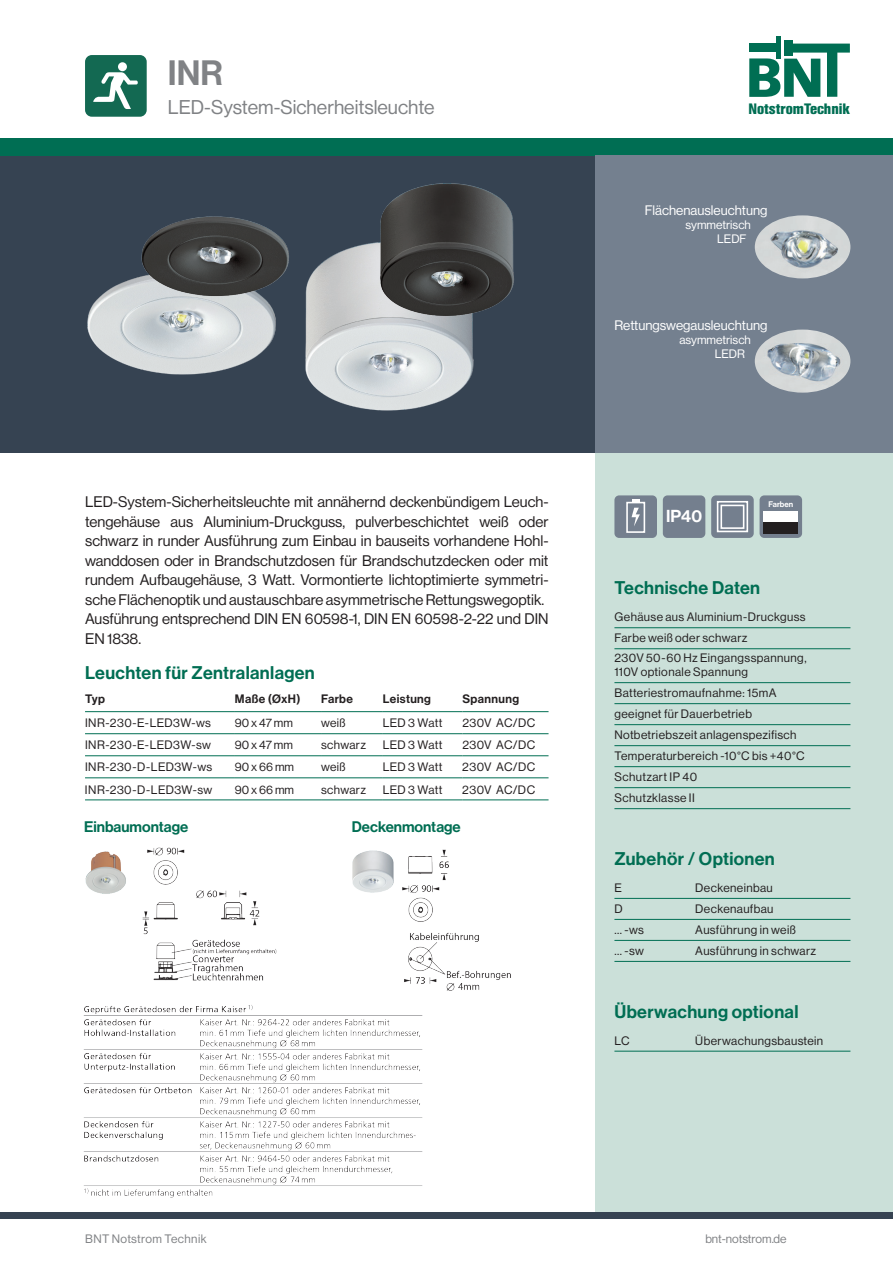
<style>
.page{position:relative;width:893px;height:1263px;background:#fff}
.page>*{position:absolute;margin:0;border:0;box-sizing:border-box;transform-origin:0 0}
.t1{font:34.5px "N Haas Grotesk DS Std 65 Md";color:#808285}
.t2{font:19.5px "N Haas Grotesk DS Std 55 Rg";color:#808285}
.t3{font:18px "N Haas Grotesk DS Std 65 Md";letter-spacing:.02em;color:#006e53}
.t4{font:16.95px "N Haas Grotesk DS Std 65 Md";color:#fff}
.t5{font:15px/19.5px "N Haas Grotesk DS Std 55 Rg";color:#231f20}
.t6{font:15px "N Haas Grotesk DS Std 65 Md";color:#006e53}
.t7{font:700 15px "Helvetica Con BQ";color:#006e53}
.t8{font:13.5px "N Haas Grotesk DS Std 55 Rg";color:#fff}
.t9{font:12px/21px "N Haas Grotesk DS Std 55 Rg";letter-spacing:.035em;color:#231f20}
.t10{font:12px "N Haas Grotesk DS Std 55 Rg";letter-spacing:.015em;color:#808285}
.t11{font:12px "N Haas Grotesk DS Std 65 Md";letter-spacing:.035em;color:#231f20}
.t12{font:12px/14.4px "N Haas Grotesk DS Std 55 Rg";color:#fff}
.t13{font:7.95px "N Haas Grotesk DS Std 65 Md";color:#fff}
</style>
<div class="page">
<div style="left:0;top:155px;width:595px;height:298px;background:#364352"></div>
<div style="left:0;top:138px;width:893px;height:17px;background:#006e53"></div>
<div style="left:595px;top:453px;width:298px;height:762px;background:#cbe0d9"></div>
<svg style="left:749px;top:44px;width:101px;height:53px"></svg>
<div style="left:784px;top:40px;width:9px;height:16px;background:#006e53"></div>
<div style="left:749px;top:43px;width:31px;height:9px;background:#006e53"></div>
<hr style="left:776px;top:36px;width:4px;height:23px;background:#006e53">
<div style="left:0;top:1212px;width:893px;height:6px;background:#364352"></div>
<div style="left:86px;top:56px;width:59px;height:59px;background:#136952;border-radius:5px"></div>
<div style="left:85px;top:55px;width:62px;height:62px;border:3px solid #136952;border-radius:5px"></div>
<div style="left:118px;top:62px;width:9px;height:9px;background:#fff;border-radius:50%"></div>
<svg style="left:93px;top:72px;width:45px;height:37px"></svg>
<div style="left:595px;top:155px;width:298px;height:298px;background:#74808f"></div>
<img style="left:310px;top:249px;width:164px;height:162px">
<img style="left:87px;top:286px;width:223px;height:96px">
<hr style="left:85px;top:711px;width:150px;height:1px;background:#006e53">
<hr style="left:235px;top:711px;width:86px;height:1px;background:#006e53">
<hr style="left:321px;top:711px;width:62px;height:1px;background:#006e53">
<hr style="left:383px;top:711px;width:79px;height:1px;background:#006e53">
<hr style="left:462px;top:711px;width:87px;height:1px;background:#006e53">
<hr style="left:85px;top:733px;width:150px;height:1px;background:#006e53">
<hr style="left:235px;top:733px;width:86px;height:1px;background:#006e53">
<hr style="left:321px;top:733px;width:62px;height:1px;background:#006e53">
<hr style="left:383px;top:733px;width:79px;height:1px;background:#006e53">
<hr style="left:462px;top:733px;width:87px;height:1px;background:#006e53">
<hr style="left:85px;top:755px;width:150px;height:1px;background:#006e53">
<hr style="left:235px;top:755px;width:86px;height:1px;background:#006e53">
<hr style="left:321px;top:755px;width:62px;height:1px;background:#006e53">
<hr style="left:383px;top:755px;width:79px;height:1px;background:#006e53">
<hr style="left:462px;top:755px;width:87px;height:1px;background:#006e53">
<hr style="left:85px;top:777px;width:150px;height:1px;background:#006e53">
<hr style="left:235px;top:777px;width:86px;height:1px;background:#006e53">
<hr style="left:321px;top:777px;width:62px;height:1px;background:#006e53">
<hr style="left:383px;top:777px;width:79px;height:1px;background:#006e53">
<hr style="left:462px;top:777px;width:87px;height:1px;background:#006e53">
<hr style="left:85px;top:799px;width:150px;height:1px;background:#006e53">
<hr style="left:235px;top:799px;width:86px;height:1px;background:#006e53">
<hr style="left:321px;top:799px;width:62px;height:1px;background:#006e53">
<hr style="left:383px;top:799px;width:79px;height:1px;background:#006e53">
<hr style="left:462px;top:799px;width:87px;height:1px;background:#006e53">
<img style="left:83px;top:1005px;width:340px;height:193px">
<hr style="left:614px;top:627px;width:236px;height:1px;background:#006e53">
<hr style="left:614px;top:648px;width:236px;height:1px;background:#006e53">
<hr style="left:614px;top:682px;width:236px;height:1px;background:#006e53">
<hr style="left:614px;top:703px;width:236px;height:1px;background:#006e53">
<hr style="left:614px;top:724px;width:236px;height:1px;background:#006e53">
<hr style="left:614px;top:745px;width:236px;height:1px;background:#006e53">
<hr style="left:614px;top:766px;width:236px;height:1px;background:#006e53">
<hr style="left:614px;top:787px;width:236px;height:1px;background:#006e53">
<hr style="left:614px;top:808px;width:236px;height:1px;background:#006e53">
<hr style="left:614px;top:1051px;width:236px;height:1px;background:#006e53">
<img style="left:85px;top:851px;width:41px;height:43px">
<img style="left:352px;top:850px;width:31px;height:43px">
<img style="left:142px;top:847px;width:135px;height:134px">
<img style="left:383px;top:849px;width:128px;height:142px">
<img style="left:346px;top:155px;width:203px;height:196px">
<img style="left:114px;top:155px;width:203px;height:203px">
<img style="left:755px;top:330px;width:95px;height:63px">
<img style="left:755px;top:215px;width:95px;height:63px">
<hr style="left:614px;top:898px;width:236px;height:1px;background:#006e53">
<hr style="left:614px;top:919px;width:236px;height:1px;background:#006e53">
<hr style="left:614px;top:940px;width:236px;height:1px;background:#006e53">
<hr style="left:614px;top:961px;width:236px;height:1px;background:#006e53">
<div style="left:615px;top:496px;width:41px;height:41px;background:#747f8e;border-radius:4px"></div>
<div style="left:614px;top:495px;width:43px;height:43px;border:2px solid #747f8e;border-radius:4px"></div>
<div style="left:626px;top:502px;width:19px;height:31px;border:2px solid #fff"></div>
<svg style="left:632px;top:499px;width:8px;height:27px"></svg>
<div style="left:664px;top:496px;width:40px;height:41px;background:#747f8e;border-radius:4px"></div>
<div style="left:663px;top:495px;width:42px;height:43px;border:2px solid #747f8e;border-radius:4px"></div>
<div style="left:712px;top:496px;width:41px;height:41px;background:#747f8e;border-radius:4px"></div>
<div style="left:711px;top:495px;width:43px;height:43px;border:2px solid #747f8e;border-radius:4px"></div>
<svg style="left:716px;top:501px;width:33px;height:32px"></svg>
<div style="left:761px;top:496px;width:40px;height:41px;background:#747f8e;border-radius:4px"></div>
<div style="left:760px;top:495px;width:42px;height:43px;border:2px solid #747f8e;border-radius:4px"></div>
<div style="left:763px;top:512px;width:35px;height:11px;background:#fff"></div>
<div style="left:763px;top:523px;width:35px;height:11px;background:#231f20"></div>
<h1 class="t1" style="left:168px;top:53px;width:56px">INR</h1>
<h2 class="t2" style="left:168px;top:96px;width:268px">LED-System-Sicherheitsleuchte</h2>
<p class="t5" style="left:85px;top:492px;width:465px">LED-System-Sicherheitsleuchte mit annähernd deckenbündigem Leuch&shy;tengehäuse aus Aluminium-Druckguss, pulverbeschichtet weiß oder schwarz in runder Ausführung zum Einbau in bauseits vorhandene Hohl&shy;wanddosen oder in Brandschutzdosen für Brandschutzdecken oder mit rundem Aufbaugehäuse, 3 Watt. Vormontierte lichtoptimierte symmetri&shy;sche Flächenoptik und austauschbare asymmetrische Rettungswegoptik.<br>Ausführung entsprechend DIN EN 60598-1, DIN EN 60598-2-22 und DIN EN 1838.</p>
<h3 class="t3" style="left:85px;top:663px;width:231px">Leuchten für Zentralanlagen</h3>
<p class="t11" style="left:85px;top:692px;width:21px">Typ</p>
<p class="t11" style="left:235px;top:692px;width:67px">Maße (ØxH)</p>
<p class="t11" style="left:321px;top:692px;width:34px">Farbe</p>
<p class="t11" style="left:383px;top:692px;width:50px">Leistung</p>
<p class="t11" style="left:462px;top:692px;width:58px">Spannung</p>
<p class="t9" style="left:85px;top:713px;width:127px">INR-230-E-LED3W-ws</p>
<p class="t9" style="left:235px;top:713px;width:60px">90 x 47 mm</p>
<p class="t9" style="left:321px;top:713px;width:26px">weiß</p>
<p class="t9" style="left:383px;top:713px;width:61px">LED 3 Watt</p>
<p class="t9" style="left:462px;top:713px;width:74px">230V AC/DC</p>
<p class="t9" style="left:85px;top:735px;width:127px">INR-230-E-LED3W-sw</p>
<p class="t9" style="left:235px;top:735px;width:60px">90 x 47 mm</p>
<p class="t9" style="left:321px;top:735px;width:47px">schwarz</p>
<p class="t9" style="left:383px;top:735px;width:61px">LED 3 Watt</p>
<p class="t9" style="left:462px;top:735px;width:74px">230V AC/DC</p>
<p class="t9" style="left:85px;top:757px;width:129px">INR-230-D-LED3W-ws</p>
<p class="t9" style="left:235px;top:757px;width:61px">90 x 66 mm</p>
<p class="t9" style="left:321px;top:757px;width:26px">weiß</p>
<p class="t9" style="left:383px;top:757px;width:61px">LED 3 Watt</p>
<p class="t9" style="left:462px;top:757px;width:74px">230V AC/DC</p>
<p class="t9" style="left:85px;top:779px;width:129px">INR-230-D-LED3W-sw</p>
<p class="t9" style="left:235px;top:779px;width:61px">90 x 66 mm</p>
<p class="t9" style="left:321px;top:779px;width:47px">schwarz</p>
<p class="t9" style="left:383px;top:779px;width:61px">LED 3 Watt</p>
<p class="t9" style="left:462px;top:779px;width:74px">230V AC/DC</p>
<p class="t6" style="left:84px;top:818px;width:105px">Einbaumontage</p>
<p class="t6" style="left:352px;top:818px;width:110px">Deckenmontage</p>
<p class="t7" style="left:748px;top:100px;width:103px">NotstromTechnik</p>
<p class="t8" style="left:645px;top:202px;width:124px">Flächenausleuchtung</p>
<p class="t12" style="left:717px;top:218px;width:35px;text-indent:-32px">symmetrisch<br>LEDF</p>
<p class="t8" style="left:614px;top:317px;width:154px">Rettungswegausleuchtung</p>
<p class="t12" style="left:715px;top:333px;width:38px;text-indent:-35px">asymmetrisch<br>LEDR</p>
<h3 class="t4" style="left:666px;top:506px;width:37px">IP40</h3>
<p class="t13" style="left:768px;top:500px;width:26px">Farben</p>
<h3 class="t3" style="left:614px;top:578px;width:147px">Technische Daten</h3>
<p class="t9" style="left:614px;top:607px;width:193px">Gehäuse aus Aluminium-Druckguss<br>Farbe weiß oder schwarz</p>
<p class="t9" style="left:614px;top:651px;width:194px;line-height:14.4px">230V 50-60 Hz Eingangsspannung,<br>110V optionale Spannung</p>
<p class="t9" style="left:614px;top:683px;width:192px">Batteriestromaufnahme: 15mA geeignet für Dauerbetrieb<br>Notbetriebszeit anlagenspezifisch<br>Temperaturbereich -10°C bis +40°C<br>Schutzart IP 40<br>Schutzklasse II</p>
<h3 class="t3" style="left:614px;top:848px;width:162px">Zubehör / Optionen</h3>
<p class="t9" style="left:614px;top:877px;width:9px">E</p>
<p class="t9" style="left:695px;top:877px;width:79px">Deckeneinbau</p>
<p class="t9" style="left:614px;top:898px;width:10px">D</p>
<p class="t9" style="left:695px;top:898px;width:80px">Deckenaufbau</p>
<p class="t9" style="left:614px;top:919px;width:31px">... -ws</p>
<p class="t9" style="left:695px;top:919px;width:102px">Ausführung in weiß</p>
<p class="t9" style="left:614px;top:940px;width:31px">... -sw</p>
<p class="t9" style="left:695px;top:940px;width:123px">Ausführung in schwarz</p>
<h3 class="t3" style="left:614px;top:1001px;width:185px">Überwachung optional</h3>
<p class="t9" style="left:614px;top:1030px;width:17px">LC</p>
<p class="t9" style="left:695px;top:1030px;width:129px">Überwachungsbaustein</p>
<p class="t10" style="left:85px;top:1231px;width:123px">BNT Notstrom Technik</p>
<p class="t10" style="left:705px;top:1231px;width:83px">bnt-notstrom.de</p>
</div>
